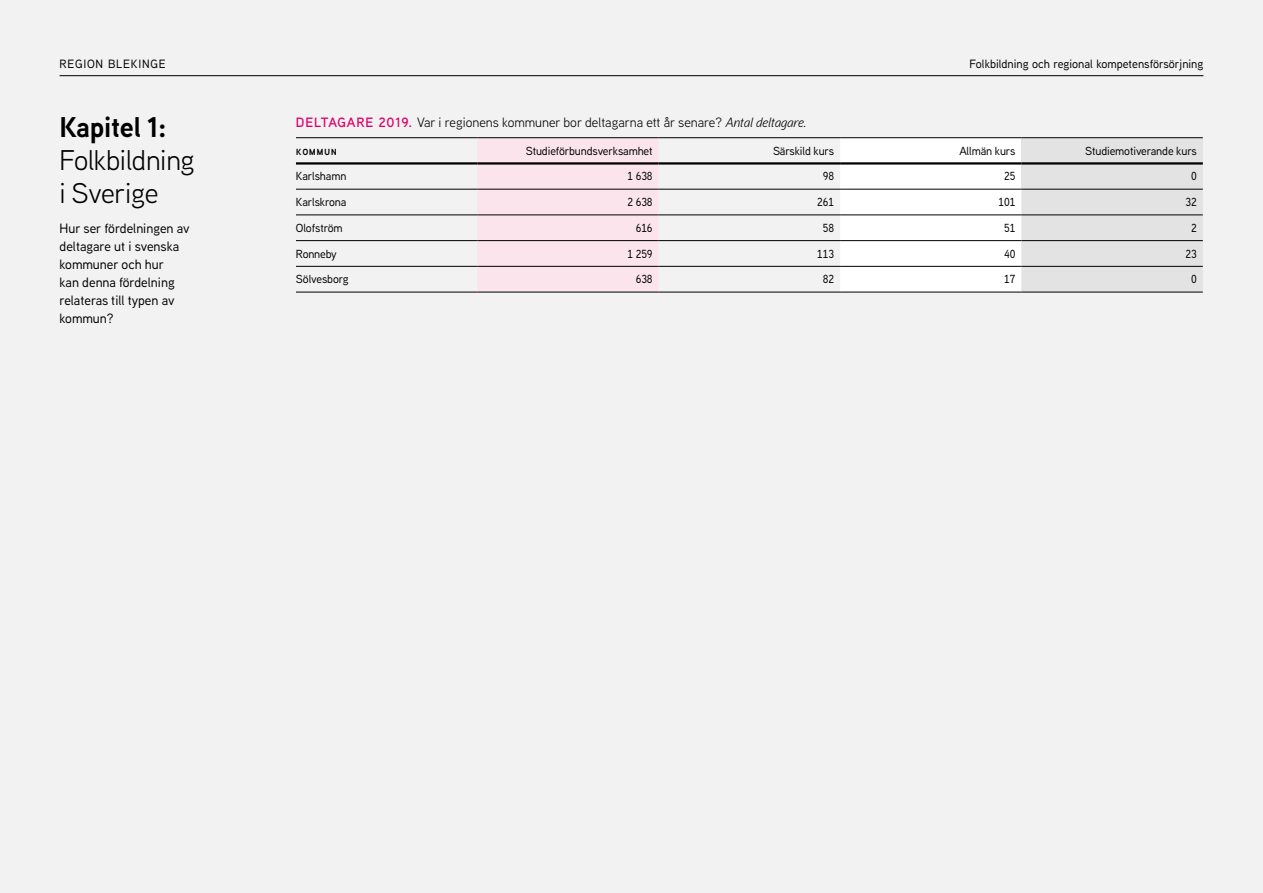
<style>
.page{position:relative;width:1263px;height:893px;background:#f2f2f2}
.page>*{position:absolute;margin:0;border:0;box-sizing:border-box;transform-origin:0 0}
.t1{font:28.5px/33px "Aaux Next";letter-spacing:-.01em;color:#000}
.t2{font:700 28.5px "Aaux Next";letter-spacing:-.01em;color:#000}
.t3{font:500 13.5px/18px "Aaux Next";color:#000}
.t4{font:13.5px "Aaux Next";color:#000}
.t5{font:500 12px "Aaux Next";color:#000}
.t6{font:500 12px "Aaux Next";letter-spacing:.06em;color:#000}
.Tabell__Kolumnrubrik{font:500 11.7px "Aaux Next";letter-spacing:-.01em;color:#000}
.Tabell__Värde__höger{font:500 11.7px "Aaux Next";letter-spacing:-.01em;color:#000}
.Tabell__Standard{font:500 11.7px "Aaux Next";letter-spacing:-.01em;color:#000}
.Tabell__Kolumnrubrik-2{font:600 11.7px "Aaux Next";letter-spacing:.04em;color:#000}
.s1{font-weight:600;color:#e00069}
.s2{font-style:italic}
</style>
<div class="page">
<hr style="left:60px;top:75px;width:1143px;height:1px;background:#000">
<svg style="left:477px;top:138px;width:726px;height:154px"></svg>
<hr style="left:296px;top:137px;width:181px;height:1px;background:#000">
<hr style="left:477px;top:137px;width:182px;height:1px;background:#000">
<hr style="left:659px;top:137px;width:181px;height:1px;background:#000">
<hr style="left:840px;top:137px;width:181px;height:1px;background:#000">
<hr style="left:1021px;top:137px;width:182px;height:1px;background:#000">
<hr style="left:296px;top:189px;width:181px;height:1px;background:#000">
<hr style="left:477px;top:189px;width:182px;height:1px;background:#000">
<hr style="left:659px;top:189px;width:181px;height:1px;background:#000">
<hr style="left:840px;top:189px;width:181px;height:1px;background:#000">
<hr style="left:1021px;top:189px;width:182px;height:1px;background:#000">
<hr style="left:296px;top:215px;width:181px;height:1px;background:#000">
<hr style="left:477px;top:215px;width:182px;height:1px;background:#000">
<hr style="left:659px;top:215px;width:181px;height:1px;background:#000">
<hr style="left:840px;top:215px;width:181px;height:1px;background:#000">
<hr style="left:1021px;top:215px;width:182px;height:1px;background:#000">
<hr style="left:296px;top:240px;width:181px;height:1px;background:#000">
<hr style="left:477px;top:240px;width:182px;height:1px;background:#000">
<hr style="left:659px;top:240px;width:181px;height:1px;background:#000">
<hr style="left:840px;top:240px;width:181px;height:1px;background:#000">
<hr style="left:1021px;top:240px;width:182px;height:1px;background:#000">
<hr style="left:296px;top:266px;width:181px;height:1px;background:#000">
<hr style="left:477px;top:266px;width:182px;height:1px;background:#000">
<hr style="left:659px;top:266px;width:181px;height:1px;background:#000">
<hr style="left:840px;top:266px;width:181px;height:1px;background:#000">
<hr style="left:1021px;top:266px;width:182px;height:1px;background:#000">
<hr style="left:296px;top:292px;width:181px;height:1px;background:#000">
<hr style="left:477px;top:292px;width:182px;height:1px;background:#000">
<hr style="left:659px;top:292px;width:181px;height:1px;background:#000">
<hr style="left:840px;top:292px;width:181px;height:1px;background:#000">
<hr style="left:1021px;top:292px;width:182px;height:1px;background:#000">
<hr style="left:296px;top:162px;width:181px;height:3px;background:#000">
<hr style="left:477px;top:162px;width:182px;height:3px;background:#000">
<hr style="left:659px;top:162px;width:181px;height:3px;background:#000">
<hr style="left:840px;top:162px;width:181px;height:3px;background:#000">
<hr style="left:1021px;top:162px;width:182px;height:3px;background:#000">
<p class="t6" style="left:60px;top:56px;width:108px">Region Blekinge</p>
<p class="t5" style="left:969px;top:56px;width:235px">Folkbildning och regional kompetensförsörjning</p>
<h1 class="t2" style="left:60px;top:107px;width:109px">Kapitel 1:</h1>
<h1 class="t1" style="left:60px;top:143px;width:137px">Folkbildning i Sverige</h1>
<p class="Tabell__Kolumnrubrik-2" style="left:296px;top:142px;width:42px">kommun</p>
<p class="Tabell__Kolumnrubrik" style="left:526px;top:143px;width:128px">Studieförbundsverksamhet</p>
<p class="Tabell__Kolumnrubrik" style="left:773px;top:143px;width:63px">Särskild kurs</p>
<p class="Tabell__Kolumnrubrik" style="left:959px;top:143px;width:57px">Allmän kurs</p>
<p class="Tabell__Kolumnrubrik" style="left:1085px;top:143px;width:113px">Studiemotiverande kurs</p>
<p class="t4" style="left:296px;top:113px;width:512px"><span class="s1">DELTAGARE 2019.</span> Var i regionens kommuner bor deltagarna ett år senare? <span class="s2">Antal deltagare.</span></p>
<p class="Tabell__Standard" style="left:296px;top:168px;width:52px">Karlshamn</p>
<p class="Tabell__Värde__höger" style="left:627px;top:168px;width:27px">1 638</p>
<p class="Tabell__Värde__höger" style="left:823px;top:168px;width:13px">98</p>
<p class="Tabell__Värde__höger" style="left:1004px;top:168px;width:13px">25</p>
<p class="Tabell__Värde__höger" style="left:1191px;top:168px;width:7px">0</p>
<p class="Tabell__Standard" style="left:296px;top:194px;width:52px">Karlskrona</p>
<p class="Tabell__Värde__höger" style="left:627px;top:194px;width:27px">2 638</p>
<p class="Tabell__Värde__höger" style="left:817px;top:194px;width:19px">261</p>
<p class="Tabell__Värde__höger" style="left:998px;top:194px;width:19px">101</p>
<p class="Tabell__Värde__höger" style="left:1185px;top:194px;width:13px">32</p>
<p class="Tabell__Standard" style="left:296px;top:220px;width:48px">Olofström</p>
<p class="Tabell__Värde__höger" style="left:636px;top:220px;width:19px">616</p>
<p class="Tabell__Värde__höger" style="left:823px;top:220px;width:13px">58</p>
<p class="Tabell__Värde__höger" style="left:1004px;top:220px;width:13px">51</p>
<p class="Tabell__Värde__höger" style="left:1191px;top:220px;width:7px">2</p>
<p class="Tabell__Standard" style="left:296px;top:245px;width:42px">Ronneby</p>
<p class="Tabell__Värde__höger" style="left:627px;top:245px;width:27px">1 259</p>
<p class="Tabell__Värde__höger" style="left:817px;top:245px;width:19px">113</p>
<p class="Tabell__Värde__höger" style="left:1004px;top:245px;width:13px">40</p>
<p class="Tabell__Värde__höger" style="left:1185px;top:245px;width:13px">23</p>
<p class="Tabell__Standard" style="left:296px;top:271px;width:54px">Sölvesborg</p>
<p class="Tabell__Värde__höger" style="left:636px;top:271px;width:19px">638</p>
<p class="Tabell__Värde__höger" style="left:823px;top:271px;width:13px">82</p>
<p class="Tabell__Värde__höger" style="left:1004px;top:271px;width:13px">17</p>
<p class="Tabell__Värde__höger" style="left:1191px;top:271px;width:7px">0</p>
<p class="t3" style="left:60px;top:218px;width:132px">Hur ser fördelningen av deltagare ut i svenska kommuner och hur<br>kan denna fördelning relateras till typen av kommun?</p>
</div>
